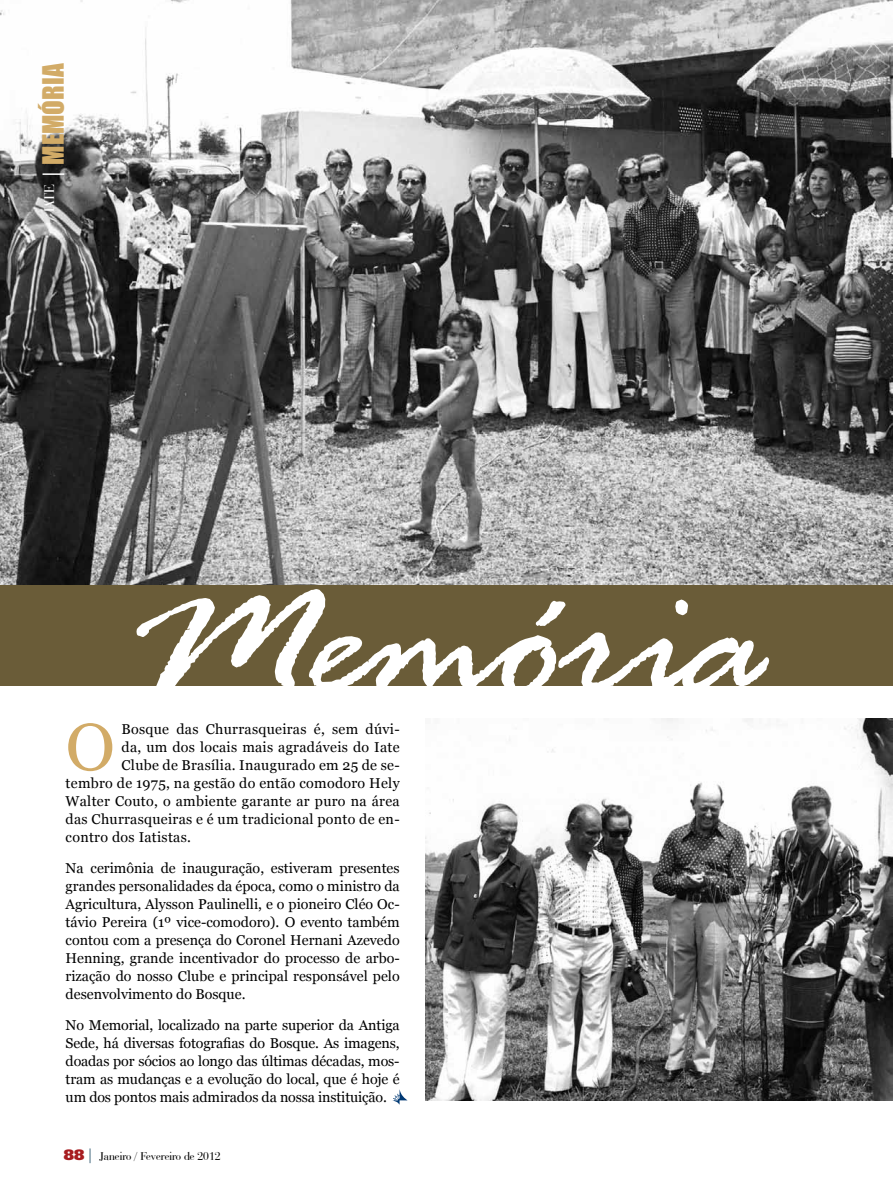
<style>
.page{position:relative;width:893px;height:1191px;background:#fff}
.page>*{position:absolute;margin:0;border:0;box-sizing:border-box;transform-origin:0 0}
.t1{font:199.5px "Rage Italic Let Plain";color:#fff}
.t2{font:66.15px "Georgia";color:#d2ab67}
.t3{font:27px "Impact";color:#d2ab67}
.t4{font:15px "Bauer Bodoni BT";color:#fff}
.t5{font:14.25px/18px "Georgia";letter-spacing:.02em;color:#000;text-align:justify}
.t6{font:12px "Bauer Bodoni BT";color:#000}
.s1{font-family:"Frutiger LT Std";font-weight:900;font-size:15px;color:#a71c20}
</style>
<div class="page">
<svg style="left:89px;top:1148px;width:2px;height:15px"></svg>
<img style="left:0;top:0;width:893px;height:585px">
<div style="left:0;top:585px;width:893px;height:100px;background:#6a5c38"></div>
<svg style="left:392px;top:1089px;width:16px;height:15px"></svg>
<hr style="left:43px;top:173px;width:21px;height:2px;background:#fff">
<img style="left:425px;top:718px;width:468px;height:383px">
<h3 class="t3" style="left:32px;top:164px;width:101px;rotate:-90deg">MEMÓRIA</h3>
<p class="t4" style="left:40px;top:212px;width:29px;rotate:-90deg">iate</p>
<h1 class="t1" style="left:127px;top:549px;width:638px">Memória</h1>
<h2 class="t2" style="left:66px;top:707px;width:51px">O</h2>
<p class="t5" style="left:122px;top:720px;width:280px">Bosque das Churrasqueiras é, sem dúvi-</p>
<p class="t5" style="left:122px;top:738px;width:280px">da, um dos locais mais agradáveis do Iate</p>
<p class="t5" style="left:122px;top:756px;width:280px">Clube de Brasília. Inaugurado em 25 de se-</p>
<p class="t5" style="left:66px;top:774px;width:336px">tembro de 1975, na gestão do então comodoro Hely</p>
<p class="t5" style="left:66px;top:792px;width:336px">Walter Couto, o ambiente garante ar puro na área</p>
<p class="t5" style="left:66px;top:810px;width:336px">das Churrasqueiras e é um tradicional ponto de en-</p>
<p class="t5" style="left:66px;top:828px;width:127px">contro dos Iatistas.</p>
<p class="t5" style="left:66px;top:859px;width:336px">Na cerimônia de inauguração, estiveram presentes grandes personalidades da época, como o ministro da Agricultura, Alysson Paulinelli, e o pioneiro Cléo Oc&shy;távio Pereira (1º vice-comodoro). O evento também contou com a presença do Coronel Hernani Azevedo Henning, grande incentivador do processo de arbo&shy;rização do nosso Clube e principal responsável pelo desenvolvimento do Bosque.</p>
<p class="t5" style="left:66px;top:1016px;width:336px">No Memorial, localizado na parte superior da Antiga Sede, há diversas fotografias do Bosque. As imagens, doadas por sócios ao longo das últimas décadas, mos&shy;tram as mudanças e a evolução do local, que é hoje é um dos pontos mais admirados da nossa instituição.</p>
<p class="t6" style="left:64px;top:1148px;width:158px"><span class="s1">88</span> Janeiro / Fevereiro de 2012</p>
</div>
